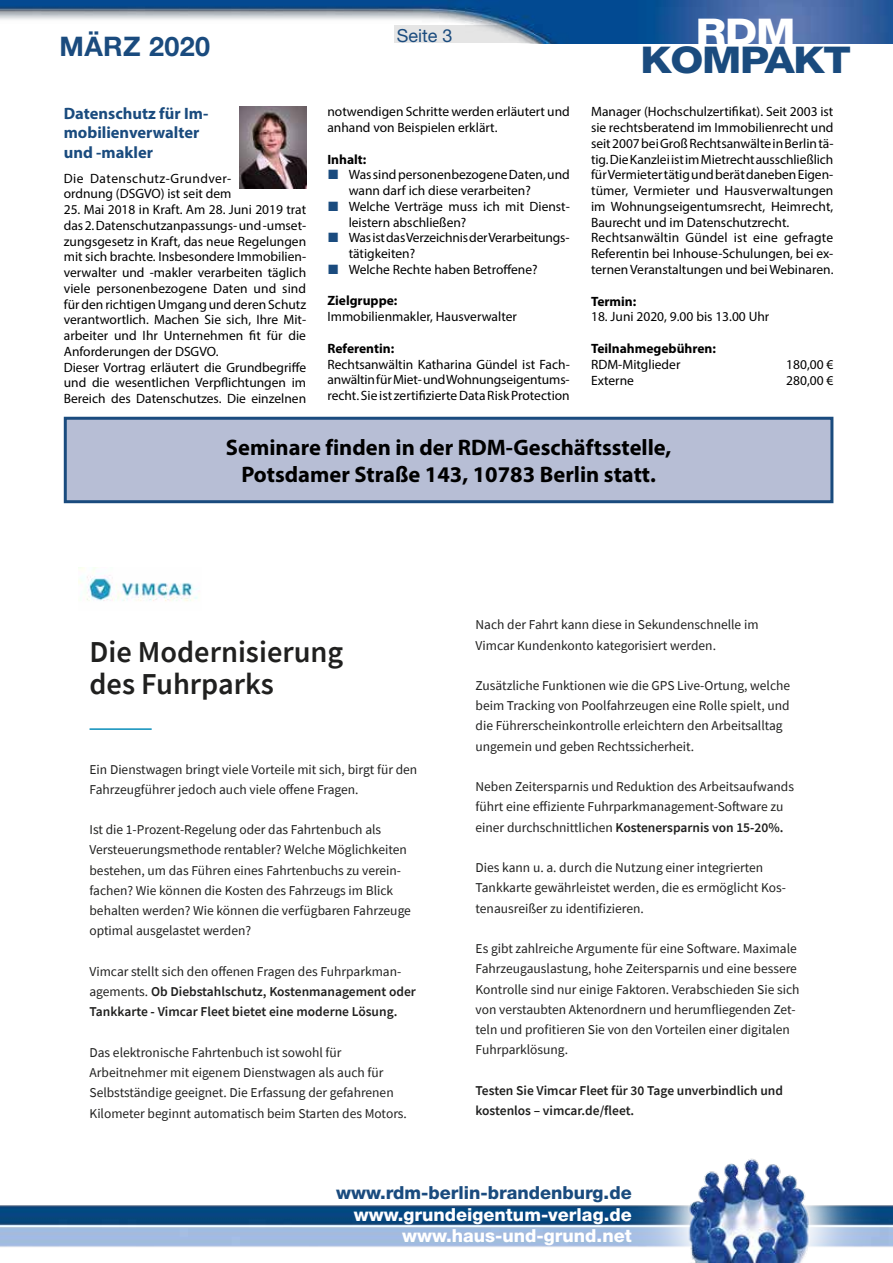
<style>
.page{position:relative;width:893px;height:1263px;background:#fff}
.page>*{position:absolute;margin:0;border:0;box-sizing:border-box;transform-origin:0 0}
.t1{font:800 36.9px "Helvetica Neue LT";letter-spacing:-.03em;color:#1a4b7e;scale:1.15 1}
.t2{font:800 36.9px "Helvetica Neue LT";color:#fff;scale:1.15 1}
.t3{font:600 30.3px/32.1px "Source Sans Pro";color:#20201f}
.t4{font:700 27px "Helvetica Neue LT";letter-spacing:.015em;color:#1a4b7e}
.t5{font:700 22.5px/27px "Myriad Pro";color:#000;text-align:center}
.t6{font:800 18px/21.6px "Helvetica Neue LT";color:#fff;text-align:right}
.t7{font:800 18px "Helvetica Neue LT";color:#1a4b7e}
.t8{font:18px "Helvetica Neue LT";color:#1a4b7e}
.t9{font:700 16.5px/19.8px "Myriad Pro";color:#1a4b7e}
.t10{font:13.5px/15.8px "Myriad Pro";color:#000}
.t11{font:13.5px/20.2px "Source Sans Pro";color:#20201f}
.t12{font:600 13.5px/20.2px "Source Sans Pro";color:#20201f}
.t13{font:700 13.5px "Myriad Pro";color:#000}
.t14{font:13.5px/15.8px "Myriad Pro";letter-spacing:.025em;color:#000}
.s1{color:#1a4b7e}
.s2{font-weight:400}
.s3{font-weight:600}
</style>
<div class="page">
<div style="left:64px;top:417px;width:769px;height:86px;background:#b7bed5;border:3px solid #1a4b7e"></div>
<img style="left:0;top:1158px;width:893px;height:105px">
<img style="left:0;top:0;width:893px;height:43px">
<img style="left:240px;top:106px;width:66px;height:83px">
<hr style="left:90px;top:728px;width:62px;height:2px;background:#259ac2">
<img style="left:79px;top:567px;width:119px;height:34px">
<h3 class="t4" style="left:60px;top:29px;width:152px">MÄRZ 2020</h3>
<p class="t9" style="left:64px;top:103px;width:146px">Datenschutz für Im&shy;mobilienverwalter und -makler</p>
<p class="t14" style="left:64px;top:170px;width:169px">Die Datenschutz-Grundver&shy;ordnung (DSGVO) ist seit dem</p>
<p class="t10" style="left:64px;top:201px;width:244px">25. Mai 2018 in Kraft. Am 28. Juni 2019 trat das 2. Datenschutzanpassungs- und -umset&shy;zungsgesetz in Kraft, das neue Regelungen mit sich brachte. Insbesondere Immobilien&shy;verwalter und -makler verarbeiten täglich viele personenbezogene Daten und sind für den richtigen Umgang und deren Schutz verantwortlich. Machen Sie sich, Ihre Mit&shy;arbeiter und Ihr Unternehmen fit für die Anforderungen der DSGVO.<br>Dieser Vortrag erläutert die Grundbegriffe und die wesentlichen Verpflichtungen im Bereich des Datenschutzes. Die einzelnen</p>
<h3 class="t8" style="left:397px;top:25px;width:57px">Seite 3</h3>
<h1 class="t2" style="left:696px;top:10px;width:88px">RDM</h1>
<h1 class="t1" style="left:640px;top:37px;width:185px">KOMPAKT</h1>
<p class="t10" style="left:327px;top:104px;width:244px">notwendigen Schritte werden erläutert und anhand von Beispielen erklärt.</p>
<p class="t13" style="left:327px;top:150px;width:41px">Inhalt:</p>
<p class="t10" style="left:349px;top:167px;width:223px;text-indent:-21px"><span class="s1">■</span> Was sind personenbezogene Daten, und wann darf ich diese verarbeiten?</p>
<p class="t10" style="left:349px;top:198px;width:223px;text-indent:-21px"><span class="s1">■</span> Welche Verträge muss ich mit Dienst&shy;leistern abschließen?</p>
<p class="t10" style="left:349px;top:230px;width:222px;text-indent:-21px"><span class="s1">■</span> Was ist das Verzeichnis der Verarbeitungs&shy;tätigkeiten?</p>
<p class="t10" style="left:327px;top:261px;width:212px"><span class="s1">■</span> Welche Rechte haben Betroffene?</p>
<p class="t13" style="left:327px;top:292px;width:72px">Zielgruppe:</p>
<p class="t10" style="left:327px;top:309px;width:191px">Immobilienmakler, Hausverwalter</p>
<p class="t13" style="left:327px;top:339px;width:68px">Referentin:</p>
<p class="t10" style="left:327px;top:356px;width:244px;text-align:justify">Rechtsanwältin Katharina Gündel ist Fach&shy;anwältin für Miet- und Wohnungseigentums&shy;recht. Sie ist zertifizierte Data Risk Protection</p>
<p class="t10" style="left:591px;top:104px;width:244px">Manager (Hochschulzertifikat). Seit 2003 ist sie rechtsberatend im Immobilienrecht und seit 2007 bei Groß Rechtsanwälte in Berlin tä&shy;tig. Die Kanzlei ist im Mietrecht ausschließlich für Vermieter tätig und berät daneben Eigen&shy;tümer, Vermieter und Hausverwaltungen im Wohnungseigentumsrecht, Heimrecht, Baurecht und im Datenschutzrecht.<br>Rechtsanwältin Gündel ist eine gefragte Referentin bei Inhouse-Schulungen, bei ex&shy;ternen Veranstaltungen und bei Webinaren.</p>
<p class="t13" style="left:591px;top:292px;width:47px">Termin:</p>
<p class="t10" style="left:591px;top:309px;width:180px">18. Juni 2020, 9.00 bis 13.00 Uhr</p>
<p class="t13" style="left:591px;top:339px;width:126px">Teilnahmegebühren:</p>
<p class="t10" style="left:591px;top:356px;width:91px">RDM-Mitglieder</p>
<p class="t10" style="left:786px;top:356px;width:49px">180,00 €</p>
<p class="t10" style="left:591px;top:373px;width:44px">Externe</p>
<p class="t10" style="left:786px;top:373px;width:49px">280,00 €</p>
<h3 class="t5" style="left:226px;top:433px;width:447px">Seminare finden in der RDM-Geschäftsstelle,<br>Potsdamer Straße 143, 10783 Berlin statt.</h3>
<h2 class="t3" style="left:90px;top:636px;width:255px">Die Modernisierung des Fuhrparks</h2>
<p class="t11" style="left:90px;top:759px;width:329px">Ein Dienstwagen bringt viele Vorteile mit sich, birgt für den<br>Fahrzeugführer jedoch auch viele offene Fragen.</p>
<p class="t11" style="left:90px;top:819px;width:323px">Ist die 1-Prozent-Regelung oder das Fahrtenbuch als Versteuerungsmethode rentabler? Welche Möglichkeiten bestehen, um das Führen eines Fahrtenbuchs zu verein&shy;fachen? Wie können die Kosten des Fahrzeugs im Blick behalten werden? Wie können die verfügbaren Fahrzeuge optimal ausgelastet werden?</p>
<p class="t12" style="left:90px;top:961px;width:328px"><span class="s2">Vimcar stellt sich den offenen Fragen des Fuhrparkman&shy;agements.</span> Ob Diebstahlschutz, Kostenmanagement oder<br>Tankkarte - Vimcar Fleet bietet eine moderne Lösung.</p>
<p class="t11" style="left:90px;top:1042px;width:319px">Das elektronische Fahrtenbuch ist sowohl für Arbeitnehmer mit eigenem Dienstwagen als auch für Selbstständige geeignet. Die Erfassung der gefahrenen Kilometer beginnt automatisch beim Starten des Motors.</p>
<p class="t11" style="left:476px;top:615px;width:284px">Nach der Fahrt kann diese in Sekundenschnelle im<br>Vimcar Kundenkonto kategorisiert werden.</p>
<p class="t11" style="left:476px;top:675px;width:316px">Zusätzliche Funktionen wie die GPS Live-Ortung, welche beim Tracking von Poolfahrzeugen eine Rolle spielt, und die Führerscheinkontrolle erleichtern den Arbeitsalltag ungemein und geben Rechtssicherheit.</p>
<p class="t11" style="left:476px;top:776px;width:320px">Neben Zeitersparnis und Reduktion des Arbeitsaufwands führt eine effiziente Fuhrparkmanagement-Software zu einer durchschnittlichen <span class="s3">Kostenersparnis von 15-20%.</span></p>
<p class="t11" style="left:476px;top:857px;width:312px">Dies kann u. a. durch die Nutzung einer integrierten<br>Tankkarte gewährleistet werden, die es ermöglicht Kos&shy;tenausreißer zu identifizieren.</p>
<p class="t11" style="left:476px;top:938px;width:326px">Es gibt zahlreiche Argumente für eine Software. Maximale Fahrzeugauslastung, hohe Zeitersparnis und eine bessere Kontrolle sind nur einige Faktoren. Verabschieden Sie sich von verstaubten Aktenordnern und herumfliegenden Zet&shy;teln und profitieren Sie von den Vorteilen einer digitalen Fuhrparklösung.</p>
<p class="t12" style="left:476px;top:1080px;width:309px">Testen Sie Vimcar Fleet für 30 Tage unverbindlich und kostenlos – vimcar.de/fleet.</p>
<h3 class="t7" style="left:336px;top:1182px;width:297px">www.rdm-berlin-brandenburg.de</h3>
<h3 class="t6" style="left:354px;top:1203px;width:279px">www.grundeigentum-verlag.de www.haus-und-grund.net</h3>
</div>
